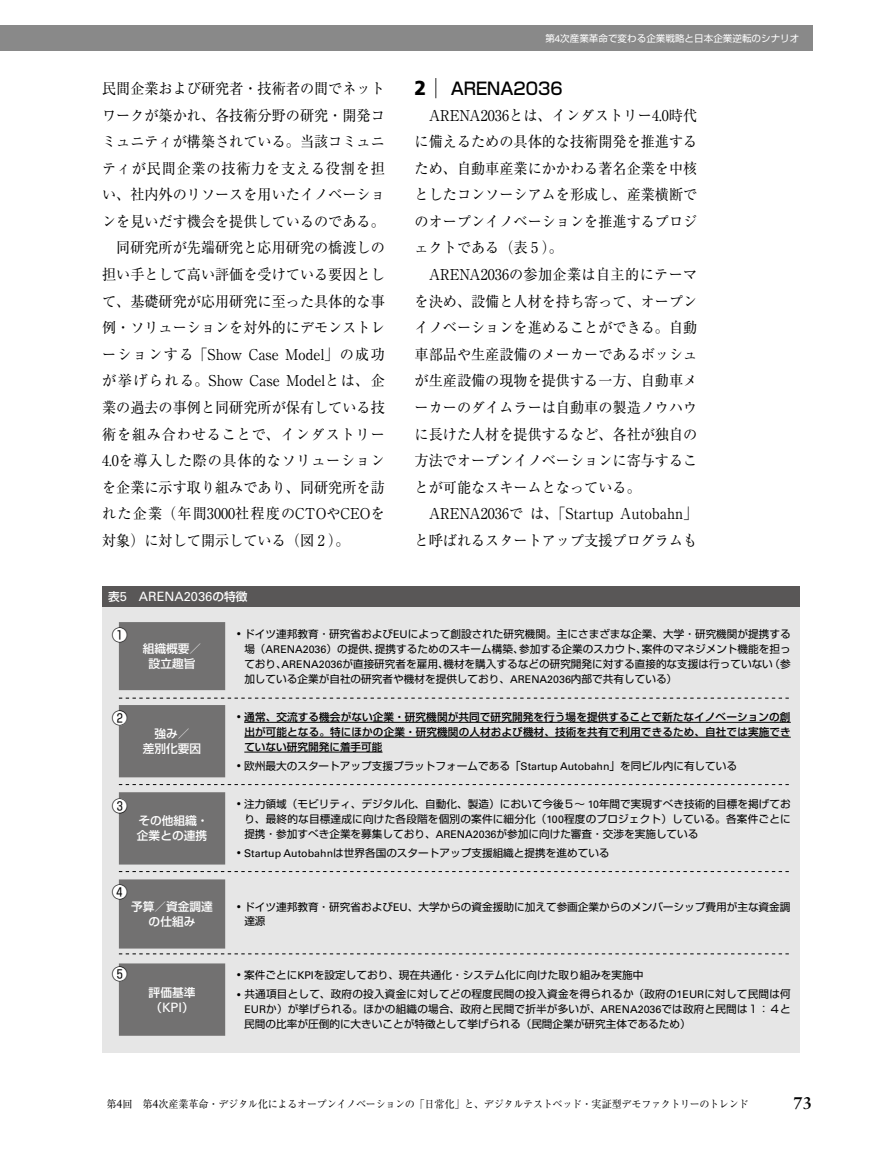
<style>
.page{position:relative;width:893px;height:1157px;background:#fff}
.page>*{position:absolute;margin:0;border:0;box-sizing:border-box;transform-origin:0 0}
.t1{font:500 16.95px "Shin Go Pro";color:#000;scale:.95 1}
.t2{font:700 16.95px "Sabon LT Std";color:#000}
.t3{font:15.9px "Shin Go Pro";color:#000}
.t4{font:14.85px/26.5px "Ryumin Pro";color:#000;text-align:justify;scale:.95 1}
.t5{font:14.85px "Ryumin Pro";letter-spacing:.05em;color:#000;scale:.95 1}
.t6{font:14.85px "Ryumin Pro";letter-spacing:.055em;color:#000;scale:.95 1}
.t7{font:14.85px "Ryumin Pro";letter-spacing:.06em;color:#000;scale:.95 1}
.t8{font:12.9px "Univers LT Std";color:#fff}
.t9{font:500 11.7px/14.9px "Shin Go Pro";color:#fff;text-align:center}
.t10{font:10.65px/14.9px "Shin Go Pro";color:#000;text-align:justify}
.t11{font:500 10.65px/14.9px "Shin Go Pro";letter-spacing:.01em;color:#000;text-align:justify}
.t12{font:10.65px "Ryumin Pro";letter-spacing:-.025em;color:#000;scale:.95 1}
.t13{font:9.6px "Shin Go Pro";color:#fff}
.s1{font-family:"Shin Go Pro";font-weight:500;font-size:11.7px}
.s2{font-family:"Univers LT Std"}
.s3{font-family:"Frutiger LT Std";font-weight:900;font-size:20.25px}
.s4{font-family:"Sabon LT Std";font-size:11.7px}
</style>
<div class="page">
<div style="left:0;top:26px;width:812px;height:25px;background:#898989"></div>
<svg style="left:435px;top:78px;width:1px;height:20px"></svg>
<div style="left:102px;top:586px;width:697px;height:21px;background:#595757"></div>
<div style="left:102px;top:607px;width:697px;height:445px;background:#e6e6e6"></div>
<svg style="left:119px;top:622px;width:106px;height:413px;background:#818080"></svg>
<hr style="left:244px;top:722px;width:547px;height:1px;background:#000">
<hr style="left:244px;top:737px;width:547px;height:1px;background:#000">
<hr style="left:244px;top:752px;width:139px;height:1px;background:#000">
<svg style="left:119px;top:697px;width:670px;height:1px"></svg>
<svg style="left:119px;top:784px;width:670px;height:1px"></svg>
<svg style="left:119px;top:871px;width:670px;height:1px"></svg>
<svg style="left:119px;top:953px;width:670px;height:1px"></svg>
<div style="left:113px;top:627px;width:14px;height:15px;background:#fff;border-radius:50%"></div>
<div style="left:113px;top:711px;width:14px;height:14px;background:#fff;border-radius:50%"></div>
<div style="left:113px;top:798px;width:14px;height:14px;background:#fff;border-radius:50%"></div>
<div style="left:113px;top:884px;width:14px;height:15px;background:#fff;border-radius:50%"></div>
<div style="left:113px;top:967px;width:14px;height:14px;background:#fff;border-radius:50%"></div>
<h3 class="t4" style="left:102px;top:74px;width:299px">民間企業および研究者・技術者の間でネット</h3>
<h3 class="t4" style="left:102px;top:101px;width:299px">ワークが築かれ、各技術分野の研究・開発コ</h3>
<h3 class="t4" style="left:102px;top:127px;width:299px">ミュニティが構築されている。当該コミュニ</h3>
<h3 class="t6" style="left:102px;top:156px;width:299px">ティが民間企業の技術力を支える役割を担</h3>
<h3 class="t4" style="left:102px;top:180px;width:299px">い、社内外のリソースを用いたイノベーショ</h3>
<h3 class="t4" style="left:102px;top:207px;width:299px">ンを見いだす機会を提供しているのである。</h3>
<h3 class="t4" style="left:116px;top:234px;width:284px">同研究所が先端研究と応用研究の橋渡しの</h3>
<h3 class="t4" style="left:102px;top:260px;width:299px">担い手として高い評価を受けている要因とし</h3>
<h3 class="t4" style="left:102px;top:287px;width:299px">て、基礎研究が応用研究に至った具体的な事</h3>
<h3 class="t4" style="left:102px;top:313px;width:299px">例・ソリューションを対外的にデモンストレ</h3>
<h3 class="t4" style="left:102px;top:340px;width:299px">ーションする「Show Case Model」の成功</h3>
<h3 class="t4" style="left:102px;top:366px;width:299px">が挙げられる。Show Case Modelとは、企</h3>
<h3 class="t4" style="left:102px;top:393px;width:299px">業の過去の事例と同研究所が保有している技</h3>
<h3 class="t7" style="left:102px;top:422px;width:299px">術を組み合わせることで、インダストリー</h3>
<h3 class="t5" style="left:102px;top:449px;width:299px">4.0を導入した際の具体的なソリューション</h3>
<h3 class="t4" style="left:102px;top:473px;width:299px">を企業に示す取り組みであり、同研究所を訪</h3>
<h3 class="t4" style="left:102px;top:499px;width:299px">れた企業（年間3000社程度のCTOやCEOを</h3>
<h3 class="t4" style="left:102px;top:526px;width:262px">対象）に対して開示している（図 2 ）。</h3>
<p class="t8" style="left:108px;top:589px;width:141px"><span class="s1">表</span>5 ARENA2036<span class="s1">の特徴</span></p>
<p class="t13" style="left:545px;top:30px;width:256px">第<span class="s2">4</span>次産業革命で変わる企業戦略と日本企業逆転のシナリオ</p>
<h1 class="t1" style="left:415px;top:74px;width:157px"><span class="s3">2</span> ARENA2036</h1>
<h3 class="t4" style="left:415px;top:101px;width:299px;text-indent:14px">ARENA2036とは、インダストリー4.0時代に備えるための具体的な技術開発を推進するため、自動車産業にかかわる著名企業を中核としたコンソーシアムを形成し、産業横断でのオープンイノベーションを推進するプロジェクトである（表 5 ）。</h3>
<h3 class="t4" style="left:415px;top:260px;width:299px;text-indent:14px">ARENA2036の参加企業は自主的にテーマを決め、設備と人材を持ち寄って、オープンイノベーションを進めることができる。自動車部品や生産設備のメーカーであるボッシュが生産設備の現物を提供する一方、自動車メーカーのダイムラーは自動車の製造ノウハウに長けた人材を提供するなど、各社が独自の方法でオープンイノベーションに寄与することが可能なスキームとなっている。</h3>
<h3 class="t4" style="left:415px;top:499px;width:299px;text-align:right">ARENA2036では、「Startup Autobahn」と呼ばれるスタートアップ支援プログラムも</h3>
<h2 class="t3" style="left:112px;top:622px;width:17px">①</h2>
<p class="t9" style="left:143px;top:640px;width:60px">組織概要／設立趣旨</p>
<p class="t10" style="left:244px;top:625px;width:548px;text-indent:-7px"><sup>●</sup> ドイツ連邦教育・研究省および<span class="s2">EU</span>によって創設された研究機関。主にさまざまな企業、大学・研究機関が提携する場（<span class="s2">ARENA2036</span>）の提供、提携するためのスキーム構築、参加する企業のスカウト、案件のマネジメント機能を担っており、<span class="s2">ARENA2036</span>が直接研究者を雇用、機材を購入するなどの研究開発に対する直接的な支援は行っていない（参加している企業が自社の研究者や機材を提供しており、<span class="s2">ARENA2036</span>内部で共有している）</p>
<h2 class="t3" style="left:112px;top:705px;width:17px">②</h2>
<p class="t9" style="left:143px;top:725px;width:60px">強み／<br>差別化要因</p>
<p class="t11" style="left:244px;top:708px;width:548px;text-indent:-7px"><sup>●</sup> 通常、交流する機会がない企業・研究機関が共同で研究開発を行う場を提供することで新たなイノベーションの創出が可能となる。特にほかの企業・研究機関の人材および機材、技術を共有で利用できるため、自社では実施できていない研究開発に着手可能</p>
<p class="t10" style="left:237px;top:757px;width:501px"><sup>●</sup> 欧州最大のスタートアップ支援プラットフォームである「<span class="s2">Startup Autobahn</span>」を同ビル内に有している</p>
<h2 class="t3" style="left:112px;top:792px;width:17px">③</h2>
<p class="t9" style="left:137px;top:812px;width:73px;text-align:left">その他組織・企業との連携</p>
<p class="t10" style="left:244px;top:795px;width:548px;text-indent:-7px"><sup>●</sup> 注力領域（モビリティ、デジタル化、自動化、製造）において今後５～ <span class="s2">10</span>年間で実現すべき技術的目標を掲げており、最終的な目標達成に向けた各段階を個別の案件に細分化（<span class="s2">100</span>程度のプロジェクト）している。各案件ごとに提携・参加すべき企業を募集しており、<span class="s2">ARENA2036</span>が参加に向けた審査・交渉を実施している</p>
<p class="t10" style="left:237px;top:844px;width:374px"><sup>●</sup> <span class="s2">Startup Autobahn</span>は世界各国のスタートアップ支援組織と提携を進めている</p>
<h2 class="t3" style="left:112px;top:879px;width:17px">④</h2>
<p class="t9" style="left:131px;top:897px;width:83px">予算／資金調達の仕組み</p>
<p class="t10" style="left:244px;top:897px;width:548px;text-indent:-7px"><sup>●</sup> ドイツ連邦教育・研究省および<span class="s2">EU</span>、大学からの資金援助に加えて参画企業からのメンバーシップ費用が主な資金調達源</p>
<h2 class="t3" style="left:112px;top:961px;width:17px">⑤</h2>
<p class="t9" style="left:149px;top:983px;width:48px">評価基準</p>
<p class="t8" style="left:150px;top:999px;width:45px"><span class="s1">（</span>KPI<span class="s1">）</span></p>
<p class="t10" style="left:237px;top:966px;width:408px"><sup>●</sup> 案件ごとに<span class="s2">KPI</span>を設定しており、現在共通化・システム化に向けた取り組みを実施中</p>
<p class="t10" style="left:244px;top:985px;width:548px;text-indent:-7px"><sup>●</sup> 共通項目として、政府の投入資金に対してどの程度民間の投入資金を得られるか（政府の<span class="s2">1EUR</span>に対して民間は何<span class="s2">EUR</span>か）が挙げられる。ほかの組織の場合、政府と民間で折半が多いが、<span class="s2">ARENA2036</span>では政府と民間は１：４と民間の比率が圧倒的に大きいことが特徴として挙げられる（民間企業が研究主体であるため）</p>
<p class="t12" style="left:106px;top:1095px;width:677px">第<span class="s4">4</span>回　第<span class="s4">4</span>次産業革命・デジタル化によるオープンイノベーションの「日常化」と、デジタルテストベッド・実証型デモファクトリーのトレンド</p>
<h1 class="t2" style="left:793px;top:1093px;width:20px">73</h1>
</div>
